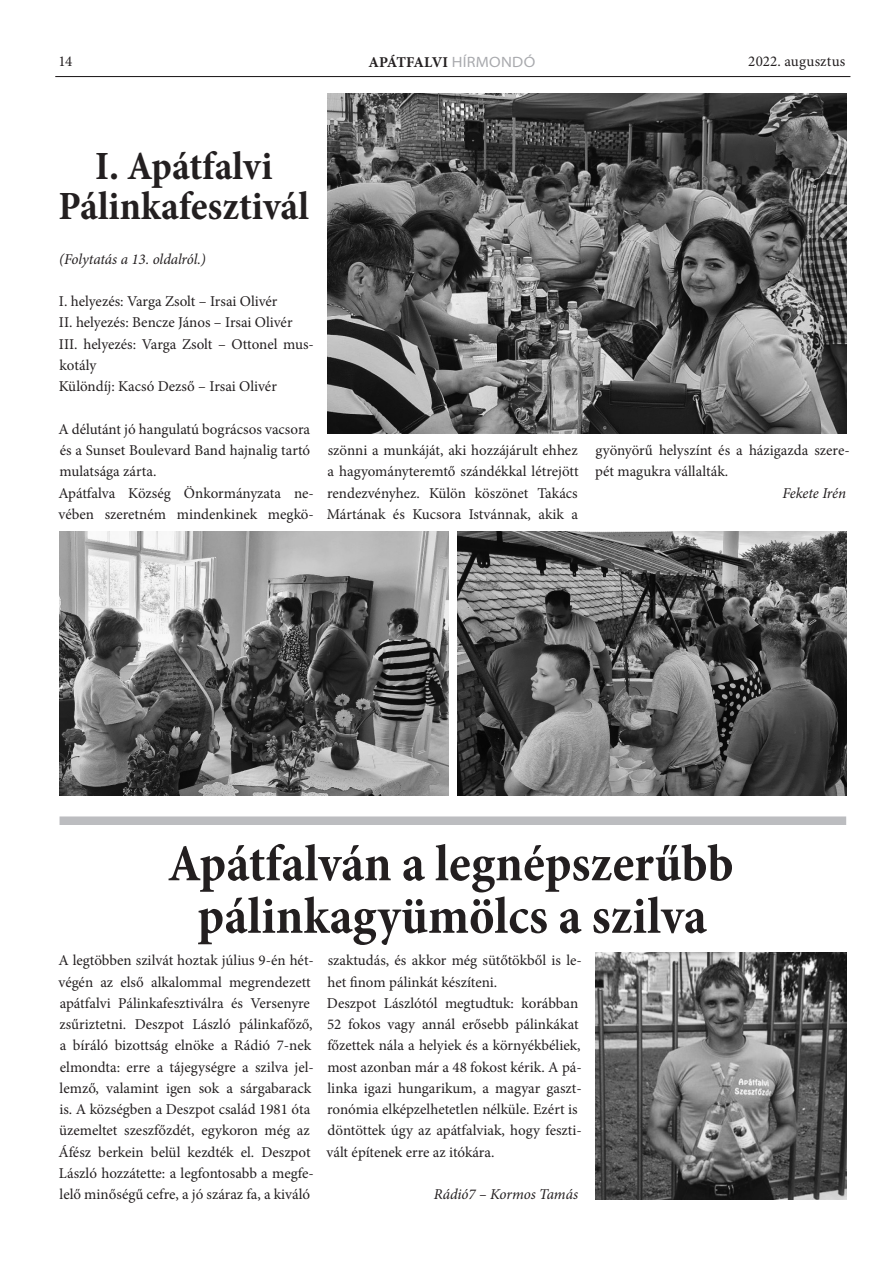
<style>
.page{position:relative;width:893px;height:1263px;background:#fff}
.page>*{position:absolute;margin:0;border:0;box-sizing:border-box;transform-origin:0 0}
.cím___vonal{font:700 condensed 52.5px/52.5px "Minion Pro";color:#231f20;text-align:center}
.cím{font:700 condensed 40.5px/40.5px "Minion Pro";color:#231f20;text-align:center}
.t1{font:15px/21.3px "Minion Pro";color:#231f20}
.aláírás{font:italic 15px "Minion Pro";letter-spacing:-.01em;color:#231f20}
.t2{font:700 15px "Minion Pro";letter-spacing:-.025em;color:#231f20}
.s1{font-family:"Myriad Pro";font-weight:400;font-stretch:semi-expanded;color:#a8a9ad}
</style>
<div class="page">
<hr style="left:55px;top:76px;width:795px;height:1px;background:#231f20">
<div style="left:60px;top:816px;width:786px;height:9px;background:#bcbdc0"></div>
<img style="left:595px;top:952px;width:251px;height:247px">
<img style="left:60px;top:531px;width:389px;height:264px">
<img style="left:457px;top:531px;width:389px;height:264px">
<img style="left:327px;top:94px;width:519px;height:340px">
<p class="t1" style="left:59px;top:51px;width:15px">14</p>
<p class="t2" style="left:368px;top:51px;width:168px">APÁTFALVI <span class="s1">HÍRMONDÓ</span></p>
<p class="t1" style="left:748px;top:51px;width:99px">2022. augusztus</p>
<p class="cím" style="left:59px;top:145px;width:252px">I. Apátfalvi<br>Pálinkafesztivál</p>
<p class="aláírás" style="left:59px;top:249px;width:148px">(Folytatás a 13. oldalról.)</p>
<p class="t1" style="left:59px;top:291px;width:220px">I. helyezés: Varga Zsolt – Irsai Olivér</p>
<p class="t1" style="left:59px;top:312px;width:235px">II. helyezés: Bencze János – Irsai Olivér</p>
<p class="t1" style="left:59px;top:333px;width:256px">III. helyezés: Varga Zsolt – Ottonel mus&shy;kotály</p>
<p class="t1" style="left:59px;top:376px;width:219px">Különdíj: Kacsó Dezső – Irsai Olivér</p>
<p class="t1" style="left:58px;top:418px;width:253px;text-align:justify">A délutánt jó hangulatú bográcsos vacsora és a Sunset Boulevard Band hajnalig tartó mulatsága zárta.</p>
<p class="t1" style="left:58px;top:482px;width:257px">Apátfalva Község Önkormányzata ne&shy;vében szeretném mindenkinek megkö-</p>
<p class="t1" style="left:327px;top:440px;width:253px;text-align:justify">szönni a munkáját, aki hozzájárult ehhez a hagyományteremtő szándékkal létrejött rendezvényhez. Külön köszönet Takács Mártának és Kucsora Istvánnak, akik a</p>
<p class="t1" style="left:595px;top:440px;width:256px">gyönyörű helyszínt és a házigazda szere&shy;pét magukra vállalták.</p>
<p class="aláírás" style="left:782px;top:482px;width:65px">Fekete Irén</p>
<p class="cím___vonal" style="left:168px;top:837px;width:567px">Apátfalván a legnépszerűbb pálinkagyümölcs a szilva</p>
<p class="t1" style="left:58px;top:950px;width:257px">A legtöbben szilvát hoztak július 9-én hét&shy;végén az első alkalommal megrendezett apátfalvi Pálinkafesztiválra és Versenyre zsűriztetni. Deszpot László pálinkafőző, a bíráló bizottság elnöke a Rádió 7-nek elmondta: erre a tájegységre a szilva jel&shy;lemző, valamint igen sok a sárgabarack is. A községben a Deszpot család 1981 óta üzemeltet szeszfőzdét, egykoron még az Áfész berkein belül kezdték el. Deszpot László hozzátette: a legfontosabb a megfe&shy;lelő minőségű cefre, a jó száraz fa, a kiváló</p>
<p class="t1" style="left:327px;top:950px;width:256px">szaktudás, és akkor még sütőtökből is le&shy;het finom pálinkát készíteni.</p>
<p class="t1" style="left:326px;top:992px;width:257px">Deszpot Lászlótól megtudtuk: korábban 52 fokos vagy annál erősebb pálinkákat főzettek nála a helyiek és a környékbéliek, most azonban már a 48 fokost kérik. A pá&shy;linka igazi hungarikum, a magyar gaszt&shy;ronómia elképzelhetetlen nélküle. Ezért is döntöttek úgy az apátfalviak, hogy feszti&shy;vált építenek erre az itókára.</p>
<p class="aláírás" style="left:434px;top:1184px;width:146px">Rádió7 – Kormos Tamás</p>
</div>
